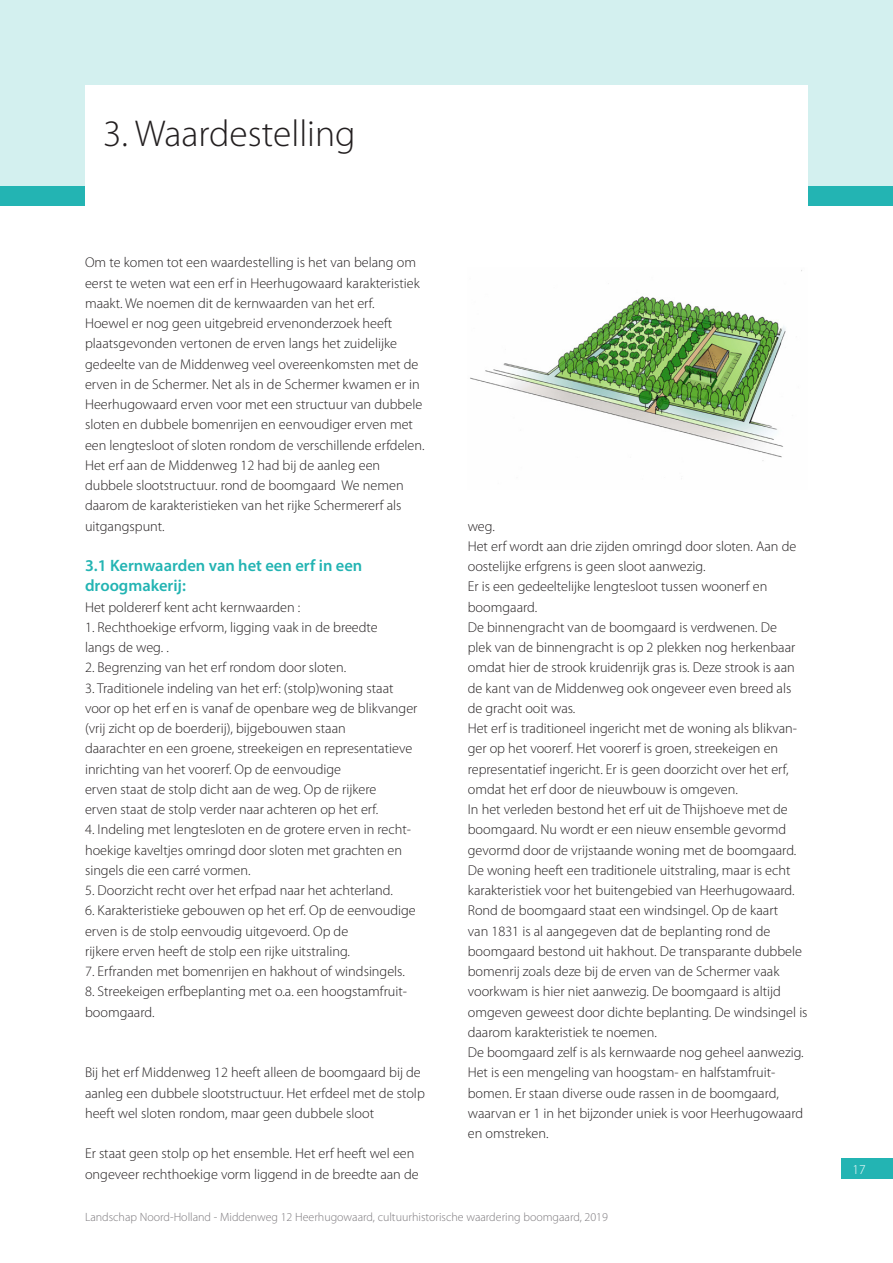
<style>
.page{position:relative;width:893px;height:1263px;background:#fff}
.page>*{position:absolute;margin:0;border:0;box-sizing:border-box;transform-origin:0 0}
.Hoofdstuktitel{font:300 37.5px "Myriad Pro";color:#231f20}
.Kopje_-_blauw{font:600 16.5px "Myriad Pro";color:#23b4b3}
.Bodytekst{font:300 14.25px/20.2px "Myriad Pro";color:#231f20}
.t1{font:300 13.5px "Myriad Pro";color:#fff}
.t2{font:300 12px "Myriad Pro";color:#7c797d}
</style>
<div class="page">
<svg style="left:0;top:0;width:893px;height:185px;fill:#d3f0ef"></svg>
<div style="left:842px;top:1158px;width:51px;height:21px;background:#23b4b3"></div>
<img style="left:470px;top:270px;width:332px;height:191px">
<p class="Hoofdstuktitel" style="left:103px;top:113px;width:254px">3. Waardestelling</p>
<p class="Bodytekst" style="left:85px;top:253px;width:333px">Om te komen tot een waardestelling is het van belang om</p>
<p class="Bodytekst" style="left:85px;top:273px;width:336px">eerst te weten wat een erf in Heerhugowaard karakteristiek</p>
<p class="Bodytekst" style="left:85px;top:293px;width:291px">maakt. We noemen dit de kernwaarden van het erf.</p>
<p class="Bodytekst" style="left:85px;top:313px;width:309px">Hoewel er nog geen uitgebreid ervenonderzoek heeft</p>
<p class="Bodytekst" style="left:85px;top:334px;width:314px">plaatsgevonden vertonen de erven langs het zuidelijke</p>
<p class="Bodytekst" style="left:85px;top:354px;width:335px">gedeelte van de Middenweg veel overeenkomsten met de</p>
<p class="Bodytekst" style="left:85px;top:374px;width:336px">erven in de Schermer. Net als in de Schermer kwamen er in</p>
<p class="Bodytekst" style="left:85px;top:394px;width:339px">Heerhugowaard erven voor met een structuur van dubbele</p>
<p class="Bodytekst" style="left:85px;top:415px;width:329px">sloten en dubbele bomenrijen en eenvoudiger erven met</p>
<p class="Bodytekst" style="left:85px;top:435px;width:341px">een lengtesloot of sloten rondom de verschillende erfdelen.</p>
<p class="Bodytekst" style="left:85px;top:455px;width:320px">Het erf aan de Middenweg 12 had bij de aanleg een dubbele slootstructuur. rond de boomgaard We nemen daarom de karakteristieken van het rijke Schermererf als uitgangspunt.</p>
<p class="Kopje_-_blauw" style="left:85px;top:555px;width:279px">3.1 Kernwaarden van het een erf in een</p>
<p class="Kopje_-_blauw" style="left:85px;top:575px;width:102px">droogmakerij:</p>
<p class="Bodytekst" style="left:85px;top:597px;width:217px">Het poldererf kent acht kernwaarden :</p>
<p class="Bodytekst" style="left:85px;top:617px;width:294px">1. Rechthoekige erfvorm, ligging vaak in de breedte</p>
<p class="Bodytekst" style="left:85px;top:637px;width:85px">langs de weg. .</p>
<p class="Bodytekst" style="left:85px;top:658px;width:263px">2. Begrenzing van het erf rondom door sloten.</p>
<p class="Bodytekst" style="left:85px;top:678px;width:310px">3. Traditionele indeling van het erf: (stolp)woning staat</p>
<p class="Bodytekst" style="left:85px;top:698px;width:334px">voor op het erf en is vanaf de openbare weg de blikvanger</p>
<p class="Bodytekst" style="left:85px;top:718px;width:262px">(vrij zicht op de boerderij), bijgebouwen staan</p>
<p class="Bodytekst" style="left:85px;top:739px;width:329px">daarachter en een groene, streekeigen en representatieve</p>
<p class="Bodytekst" style="left:85px;top:759px;width:258px">inrichting van het voorerf. Op de eenvoudige</p>
<p class="Bodytekst" style="left:85px;top:779px;width:293px">erven staat de stolp dicht aan de weg. Op de rijkere</p>
<p class="Bodytekst" style="left:85px;top:799px;width:295px">erven staat de stolp verder naar achteren op het erf.</p>
<p class="Bodytekst" style="left:85px;top:820px;width:327px">4. Indeling met lengtesloten en de grotere erven in recht&shy;hoekige kaveltjes omringd door sloten met grachten en singels die een carré vormen.</p>
<p class="Bodytekst" style="left:85px;top:880px;width:309px">5. Doorzicht recht over het erfpad naar het achterland.</p>
<p class="Bodytekst" style="left:85px;top:901px;width:332px">6. Karakteristieke gebouwen op het erf. Op de eenvoudige</p>
<p class="Bodytekst" style="left:85px;top:921px;width:265px">erven is de stolp eenvoudig uitgevoerd. Op de</p>
<p class="Bodytekst" style="left:85px;top:941px;width:267px">rijkere erven heeft de stolp een rijke uitstraling.</p>
<p class="Bodytekst" style="left:85px;top:961px;width:321px">7. Erfranden met bomenrijen en hakhout of windsingels.</p>
<p class="Bodytekst" style="left:85px;top:982px;width:323px">8. Streekeigen erfbeplanting met o.a. een hoogstamfruit&shy;boomgaard.</p>
<p class="Bodytekst" style="left:85px;top:1063px;width:341px">Bij het erf Middenweg 12 heeft alleen de boomgaard bij de aanleg een dubbele slootstructuur. Het erfdeel met de stolp heeft wel sloten rondom, maar geen dubbele sloot</p>
<p class="Bodytekst" style="left:85px;top:1144px;width:335px">Er staat geen stolp op het ensemble. Het erf heeft wel een ongeveer rechthoekige vorm liggend in de breedte aan de</p>
<p class="Bodytekst" style="left:468px;top:516px;width:29px">weg.</p>
<p class="Bodytekst" style="left:468px;top:536px;width:330px">Het erf wordt aan drie zijden omringd door sloten. Aan de oostelijke erfgrens is geen sloot aanwezig.</p>
<p class="Bodytekst" style="left:468px;top:577px;width:301px">Er is een gedeeltelijke lengtesloot tussen woonerf en boomgaard.</p>
<p class="Bodytekst" style="left:468px;top:617px;width:329px">De binnengracht van de boomgaard is verdwenen. De plek van de binnengracht is op 2 plekken nog herkenbaar omdat hier de strook kruidenrijk gras is. Deze strook is aan de kant van de Middenweg ook ongeveer even breed als de gracht ooit was.</p>
<p class="Bodytekst" style="left:468px;top:718px;width:331px">Het erf is traditioneel ingericht met de woning als blikvan&shy;ger op het voorerf. Het voorerf is groen, streekeigen en representatief ingericht. Er is geen doorzicht over het erf, omdat het erf door de nieuwbouw is omgeven.</p>
<p class="Bodytekst" style="left:468px;top:799px;width:330px">In het verleden bestond het erf uit de Thijshoeve met de boomgaard. Nu wordt er een nieuw ensemble gevormd gevormd door de vrijstaande woning met de boomgaard.<br>De woning heeft een traditionele uitstraling, maar is echt karakteristiek voor het buitengebied van Heerhugowaard.</p>
<p class="Bodytekst" style="left:468px;top:901px;width:341px">Rond de boomgaard staat een windsingel. Op de kaart<br>van 1831 is al aangegeven dat de beplanting rond de boomgaard bestond uit hakhout. De transparante dubbele bomenrij zoals deze bij de erven van de Schermer vaak voorkwam is hier niet aanwezig. De boomgaard is altijd omgeven geweest door dichte beplanting. De windsingel is daarom karakteristiek te noemen.</p>
<p class="Bodytekst" style="left:468px;top:1042px;width:338px">De boomgaard zelf is als kernwaarde nog geheel aanwezig.<br>Het is een mengeling van hoogstam- en halfstamfruit&shy;bomen. Er staan diverse oude rassen in de boomgaard, waarvan er 1 in het bijzonder uniek is voor Heerhugowaard en omstreken.</p>
<p class="t2" style="left:85px;top:1211px;width:524px">Landschap Noord-Holland - Middenweg 12 Heerhugowaard, cultuurhistorische waardering boomgaard, 2019</p>
<p class="t1" style="left:853px;top:1162px;width:15px">17</p>
</div>
